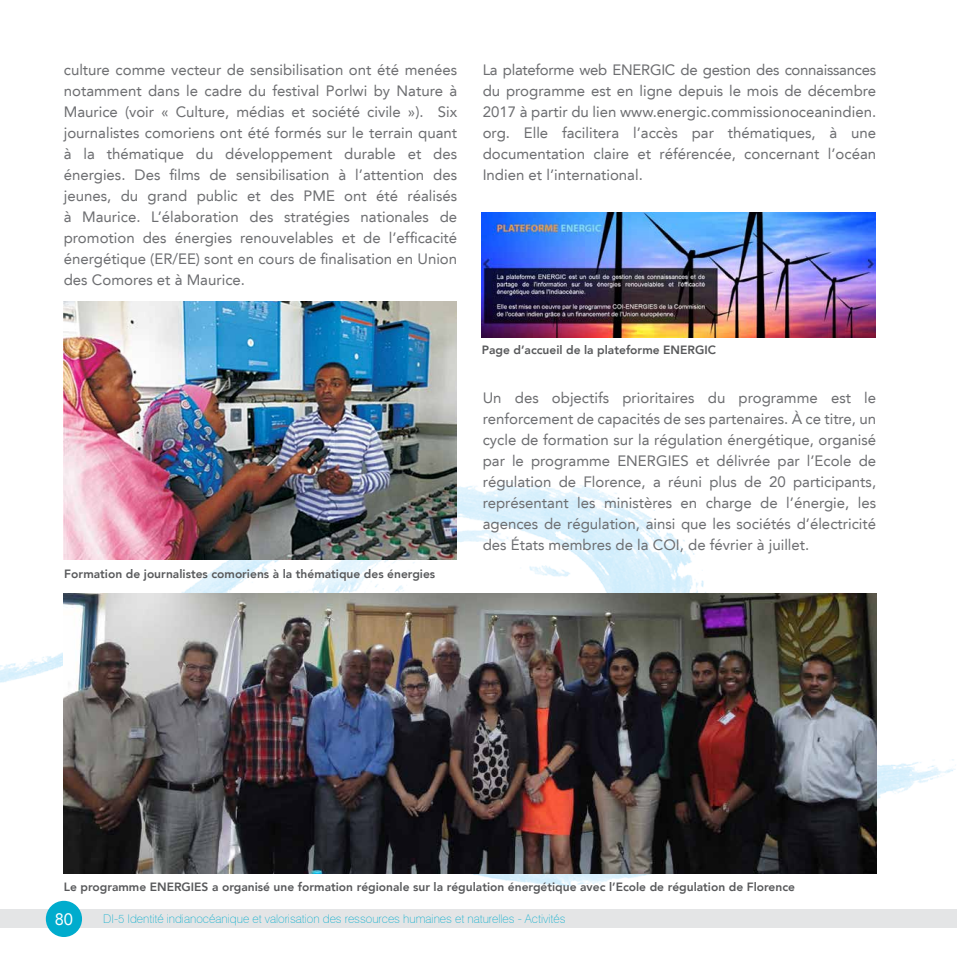
<style>
.page{position:relative;width:957px;height:957px;background:#fff}
.page>*{position:absolute;margin:0;border:0;box-sizing:border-box;transform-origin:0 0}
.t1{font:16.5px "Avenir LT";color:#fff}
.t2{font:15px/21px "Avenir LT";color:#6d6e71;text-align:justify}
.t3{font:800 12px "Avenir LT";color:#58595b}
.t4{font:100 12px "Swiss 721 BT";color:#00accd}
</style>
<div class="page">
<img style="left:0;top:212px;width:956px;height:725px">
<div style="left:0;top:909px;width:957px;height:19px;background:#e4e5e6"></div>
<div style="left:46px;top:901px;width:36px;height:36px;background:#00accd;border-radius:50%"></div>
<img style="left:64px;top:302px;width:393px;height:258px">
<img style="left:482px;top:213px;width:393px;height:125px">
<img style="left:64px;top:594px;width:812px;height:279px">
<p class="t2" style="left:64px;top:60px;width:395px">culture comme vecteur de sensibilisation ont été menées notamment dans le cadre du festival Porlwi by Nature à Maurice (voir « Culture, médias et société civile »). Six journalistes comoriens ont été formés sur le terrain quant à la thématique du développement durable et des énergies. Des films de sensibilisation à l’attention des jeunes, du grand public et des PME ont été réalisés à Maurice. L’élaboration des stratégies nationales de promotion des énergies renouvelables et de l’efficacité énergétique (ER/EE) sont en cours de finalisation en Union des Comores et à Maurice.</p>
<p class="t2" style="left:483px;top:60px;width:395px">La plateforme web ENERGIC de gestion des connaissances du programme est en ligne depuis le mois de décembre 2017 à partir du lien www.energic.commissionoceanindien. org. Elle facilitera l’accès par thématiques, à une documentation claire et référencée, concernant l’océan Indien et l’international.</p>
<p class="t3" style="left:482px;top:343px;width:236px">Page d’accueil de la plateforme ENERGIC</p>
<p class="t3" style="left:64px;top:566px;width:372px">Formation de journalistes comoriens à la thématique des énergies</p>
<p class="t2" style="left:483px;top:387px;width:395px">Un des objectifs prioritaires du programme est le renforcement de capacités de ses partenaires. À ce titre, un cycle de formation sur la régulation énergétique, organisé par le programme ENERGIES et délivrée par l’Ecole de régulation de Florence, a réuni plus de 20 participants, représentant les ministères en charge de l’énergie, les agences de régulation, ainsi que les sociétés d’électricité des États membres de la COI, de février à juillet.</p>
<p class="t3" style="left:64px;top:879px;width:733px">Le programme ENERGIES a organisé une formation régionale sur la régulation énergétique avec l’Ecole de régulation de Florence</p>
<p class="t1" style="left:55px;top:910px;width:20px">80</p>
<p class="t4" style="left:103px;top:911px;width:464px">DI-5 Identité indianocéanique et valorisation des ressources humaines et naturelles - Activités</p>
</div>
